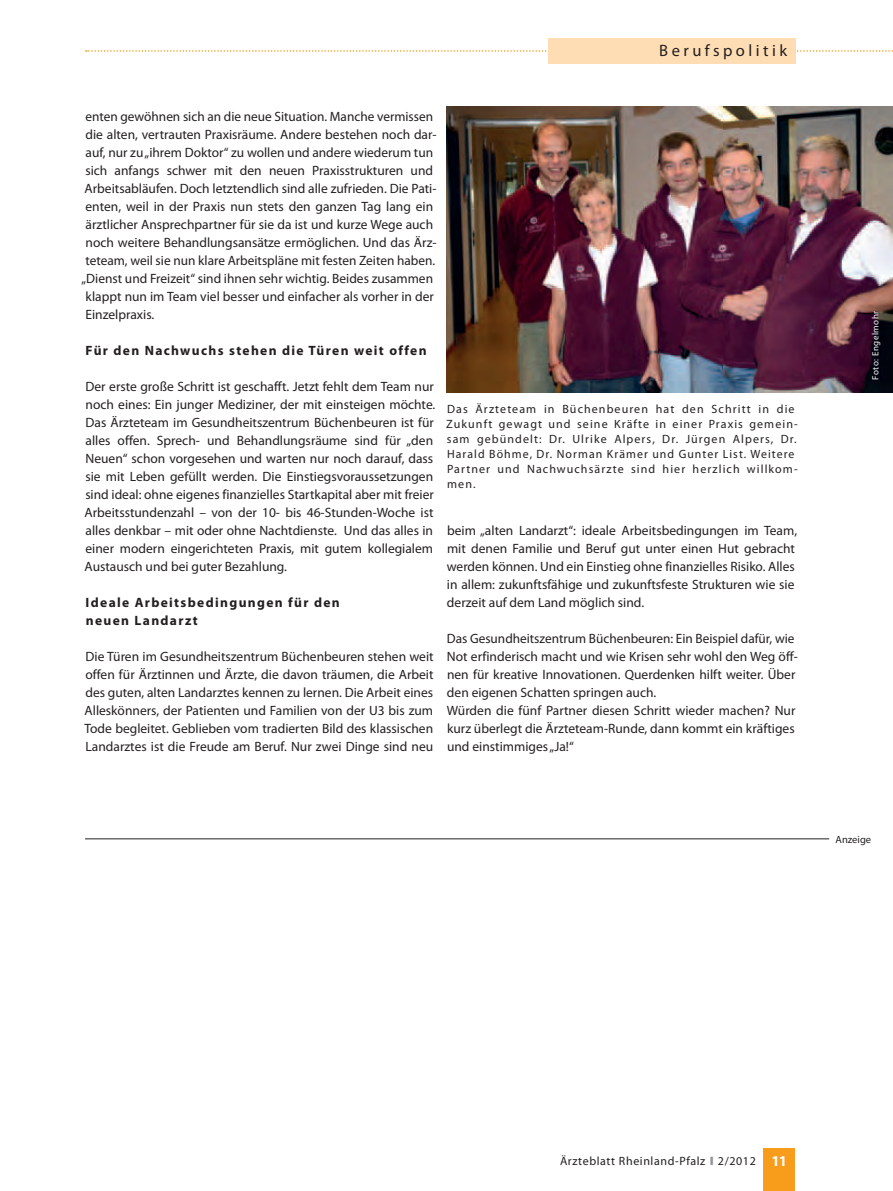
<style>
.page{position:relative;width:893px;height:1191px;background:#fff}
.page>*{position:absolute;margin:0;border:0;box-sizing:border-box;transform-origin:0 0}
.t1{font:16.5px "Myriad Pro";letter-spacing:.21em;color:#231f20}
.t2{font:700 15px "Myriad Pro";color:#fff}
.Fließtext_Block{font:13.5px/18px "Myriad Pro";color:#231f20}
.Fließtext_Block-2{font:700 13.5px/18px "Myriad Pro";letter-spacing:.1em;color:#231f20}
.Bildunterschrift{font:12px/15px "Myriad Pro";letter-spacing:.09em;color:#231f20}
.Bildunterschrift-2{font:12px "Myriad Pro";letter-spacing:.05em;color:#231f20}
.Fließtext_Block-3{font:10.5px "Myriad Pro";color:#231f20}
.Bildunterschrift-3{font:9px "Myriad Pro";letter-spacing:.05em;color:#fff}
.s1{color:#939598}
</style>
<div class="page">
<svg style="left:86px;top:50px;width:807px;height:2px"></svg>
<div style="left:548px;top:38px;width:248px;height:26px;background:#feddb4"></div>
<div style="left:763px;top:1148px;width:32px;height:43px;background:#f89c1c"></div>
<hr style="left:85px;top:838px;width:744px;height:1px;background:#231f20">
<img style="left:446px;top:106px;width:447px;height:286px">
<p class="t1" style="left:659px;top:40px;width:129px">Berufspolitik</p>
<p class="Fließtext_Block" style="left:86px;top:107px;width:349px">enten gewöhnen sich an die neue Situation. Manche vermissen</p>
<p class="Fließtext_Block" style="left:86px;top:125px;width:353px">die alten, vertrauten Praxisräume. Andere bestehen noch dar-</p>
<p class="Fließtext_Block" style="left:86px;top:143px;width:349px">auf, nur zu „ihrem Doktor“ zu wollen und andere wiederum tun</p>
<p class="Fließtext_Block" style="left:85px;top:161px;width:349px">sich anfangs schwer mit den neuen Praxisstrukturen und</p>
<p class="Fließtext_Block" style="left:85px;top:179px;width:353px">Arbeitsabläufen. Doch letztendlich sind alle zufrieden. Die Pati-</p>
<p class="Fließtext_Block" style="left:86px;top:197px;width:349px">enten, weil in der Praxis nun stets den ganzen Tag lang ein</p>
<p class="Fließtext_Block" style="left:86px;top:215px;width:349px">ärztlicher Ansprechpartner für sie da ist und kurze Wege auch</p>
<p class="Fließtext_Block" style="left:86px;top:233px;width:353px">noch weitere Behandlungsansätze ermöglichen. Und das Ärz-</p>
<p class="Fließtext_Block" style="left:85px;top:251px;width:351px">teteam, weil sie nun klare Arbeitspläne mit festen Zeiten haben.</p>
<p class="Fließtext_Block" style="left:82px;top:269px;width:353px">„Dienst und Freizeit“ sind ihnen sehr wichtig. Beides zusammen</p>
<p class="Fließtext_Block" style="left:86px;top:287px;width:350px">klappt nun im Team viel besser und einfacher als vorher in der</p>
<p class="Fließtext_Block" style="left:86px;top:305px;width:70px">Einzelpraxis.</p>
<p class="Fließtext_Block-2" style="left:86px;top:341px;width:342px">Für den Nachwuchs stehen die Türen weit offen</p>
<p class="Fließtext_Block" style="left:85px;top:377px;width:352px">Der erste große Schritt ist geschafft. Jetzt fehlt dem Team nur noch eines: Ein junger Mediziner, der mit einsteigen möchte.<br>Das Ärzteteam im Gesundheitszentrum Büchenbeuren ist für alles offen. Sprech- und Behandlungsräume sind für „den Neuen“ schon vorgesehen und warten nur noch darauf, dass sie mit Leben gefüllt werden. Die Einstiegsvoraussetzungen sind ideal: ohne eigenes finanzielles Startkapital aber mit freier Arbeitsstundenzahl – von der 10- bis 46-Stunden-Woche ist alles denkbar – mit oder ohne Nachtdienste. Und das alles in einer modern eingerichteten Praxis, mit gutem kollegialem Austausch und bei guter Bezahlung.</p>
<p class="Fließtext_Block-2" style="left:86px;top:593px;width:256px">Ideale Arbeitsbedingungen für den neuen Landarzt</p>
<p class="Fließtext_Block" style="left:84px;top:647px;width:351px;text-align:justify">Die Türen im Gesundheitszentrum Büchenbeuren stehen weit offen für Ärztinnen und Ärzte, die davon träumen, die Arbeit des guten, alten Landarztes kennen zu lernen. Die Arbeit eines Alleskönners, der Patienten und Familien von der U3 bis zum Tode begleitet. Geblieben vom tradierten Bild des klassischen Landarztes ist die Freude am Beruf. Nur zwei Dinge sind neu</p>
<p class="Bildunterschrift" style="left:446px;top:401px;width:353px">Das Ärzteteam in Büchenbeuren hat den Schritt in die Zukunft gewagt und seine Kräfte in einer Praxis gemein&shy;sam gebündelt: Dr. Ulrike Alpers, Dr. Jürgen Alpers, Dr.<br>Harald Böhme, Dr. Norman Krämer und Gunter List. Weitere Partner und Nachwuchsärzte sind hier herzlich willkom&shy;men.</p>
<p class="Fließtext_Block" style="left:447px;top:521px;width:352px">beim „alten Landarzt“: ideale Arbeitsbedingungen im Team, mit denen Familie und Beruf gut unter einen Hut gebracht werden können. Und ein Einstieg ohne finanzielles Risiko. Alles in allem: zukunftsfähige und zukunftsfeste Strukturen wie sie derzeit auf dem Land möglich sind.</p>
<p class="Fließtext_Block" style="left:447px;top:629px;width:353px">Das Gesundheitszentrum Büchenbeuren: Ein Beispiel dafür, wie Not erfinderisch macht und wie Krisen sehr wohl den Weg öff&shy;nen für kreative Innovationen. Querdenken hilft weiter. Über den eigenen Schatten springen auch.<br>Würden die fünf Partner diesen Schritt wieder machen? Nur kurz überlegt die Ärzteteam-Runde, dann kommt ein kräftiges und einstimmiges „Ja!“</p>
<p class="Bildunterschrift-3" style="left:870px;top:379px;width:70px;rotate:-90deg">Foto: Engelmohr</p>
<p class="Fließtext_Block-3" style="left:836px;top:832px;width:37px">Anzeige</p>
<p class="Bildunterschrift-2" style="left:560px;top:1154px;width:197px">Ärzteblatt Rheinland-Pfalz <span class="s1">❙</span> 2/2012</p>
<p class="t2" style="left:771px;top:1151px;width:17px">11</p>
</div>
